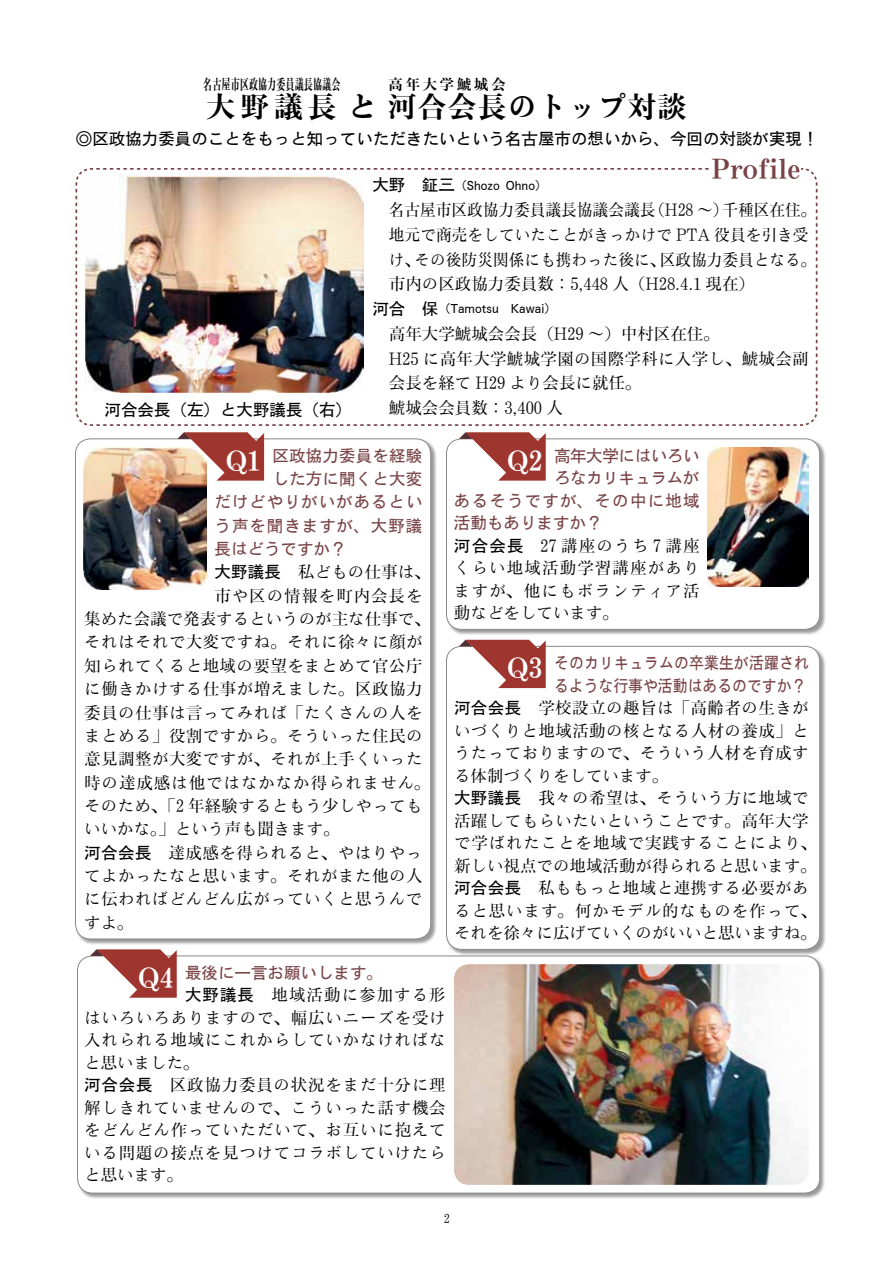
<style>
.page{position:relative;width:893px;height:1263px;background:#fff}
.page>*{position:absolute;margin:0;border:0;box-sizing:border-box;transform-origin:0 0}
.t1{font:30px "Motoya Mincho W5 90 msp RKSJ H";color:#000}
.t2{font:27px "Motoya Mincho W5 90 msp RKSJ H";color:#fff}
.t3{font:27px "Motoya Mincho W5 90 msp RKSJ H";color:#794346}
.t4{font:16.5px/22.5px "Motoya Mincho W3 90 msp RKSJ H";letter-spacing:.025em;color:#000;text-align:justify}
.t5{font:16.5px/22.5px "Motoya Mincho W3 90 msp RKSJ H";letter-spacing:.05em;color:#000}
.t6{font:16.5px/24.8px "Motoya Mincho W3 90 msp RKSJ H";color:#000}
.t7{font:16.5px/24.8px "Motoya Mincho W3 90 msp RKSJ H";color:#000;scale:.95 1}
.t8{font:16.5px "Motoya Gothic W3 90 msp RKSJ H";color:#000}
.t9{font:16.5px "Motoya Gothic W3 90 msp RKSJ H";letter-spacing:.01em;color:#794346}
.t10{font:16.5px/22.5px "Motoya Gothic W3 90 msp RKSJ H";letter-spacing:.01em;color:#794346;scale:.9 1}
.t11{font:16.5px "Motoya Mincho W3 90 msp RKSJ H";letter-spacing:.055em;color:#000}
.t12{font:16.5px "Motoya Gothic W3 90 msp RKSJ H";letter-spacing:-.02em;color:#794346}
.t13{font:16.5px "Motoya Gothic W3 90 msp RKSJ H";letter-spacing:.075em;color:#794346}
.t14{font:16.5px "Motoya Gothic W3 90 msp RKSJ H";letter-spacing:.055em;color:#794346}
.t15{font:16.5px "Motoya Gothic W3 90 msp RKSJ H";letter-spacing:.06em;color:#794346}
.t16{font:15px "Motoya Mincho W5 90 msp RKSJ H";color:#000;scale:.61 1}
.t17{font:15px "Motoya Mincho W5 90 msp RKSJ H";letter-spacing:.145em;color:#000}
.t18{font:12px "Motoya Gothic W3 90 msp RKSJ H";color:#000}
.t19{font:12px "Motoya Mincho W3 90 msp RKSJ H";color:#000}
.s1{font-size:16.5px}
.s2{font-family:"Motoya Gothic W3 90 msp RKSJ H"}
</style>
<div class="page">
<div style="left:77px;top:955px;width:749px;height:244px;background:#000;opacity:.4"></div>
<div style="left:77px;top:956px;width:743px;height:237px;background:#fff;border-radius:15px"></div>
<div style="left:77px;top:956px;width:743px;height:237px;border:1px solid #898989;border-radius:15px"></div>
<div style="left:75px;top:438px;width:362px;height:507px;background:#000;opacity:.4"></div>
<div style="left:75px;top:439px;width:356px;height:500px;background:#fff;border-radius:15px"></div>
<div style="left:446px;top:438px;width:380px;height:198px;background:#000;opacity:.4"></div>
<div style="left:446px;top:439px;width:374px;height:190px;background:#fff;border-radius:15px"></div>
<div style="left:446px;top:439px;width:374px;height:191px;border:1px solid #898989;border-radius:15px"></div>
<div style="left:446px;top:646px;width:380px;height:309px;background:#000;opacity:.4"></div>
<div style="left:446px;top:646px;width:374px;height:303px;background:#fff;border-radius:15px"></div>
<div style="left:446px;top:646px;width:374px;height:303px;border:1px solid #898989;border-radius:15px"></div>
<svg style="left:75px;top:168px;width:743px;height:258px"></svg>
<div style="left:711px;top:155px;width:89px;height:27px;background:#fff"></div>
<img style="left:84px;top:447px;width:122px;height:143px">
<svg style="left:178px;top:432px;width:86px;height:49px;background:#bb7165"></svg>
<svg style="left:459px;top:432px;width:87px;height:49px"></svg>
<svg style="left:459px;top:640px;width:87px;height:48px"></svg>
<img style="left:708px;top:447px;width:101px;height:140px">
<img style="left:454px;top:964px;width:354px;height:221px">
<svg style="left:90px;top:949px;width:87px;height:49px"></svg>
<p class="t17" style="left:388px;top:77px;width:119px">高年大学鯱城会</p>
<p class="t16" style="left:203px;top:77px;width:226px">名古屋市区政協力委員議長協議会</p>
<h1 class="t1" style="left:206px;top:92px;width:483px">大野議長と河合会長のトップ対談</h1>
<p class="t8" style="left:76px;top:130px;width:744px">◎区政協力委員のことをもっと知っていただきたいという名古屋市の想いから、今回の対談が実現！</p>
<h2 class="t3" style="left:711px;top:155px;width:91px">Profile</h2>
<p class="t18" style="left:372px;top:179px;width:176px"><span class="s1">大野　鉦三</span>（Shozo Ohno）</p>
<p class="t7" style="left:389px;top:197px;width:452px">名古屋市区政協力委員議長協議会議長（H28 ～）千種区在住。地元で商売をしていたことがきっかけで PTA 役員を引き受け、その後防災関係にも携わった後に、区政協力委員となる。市内の区政協力委員数：5,448 人（H28.4.1 現在）</p>
<p class="t18" style="left:372px;top:303px;width:185px"><span class="s1">河合　保</span>（Tamotsu　Kawai）</p>
<p class="t6" style="left:389px;top:321px;width:421px">高年大学鯱城会会長（H29 ～）中村区在住。<br>H25 に高年大学鯱城学園の国際学科に入学し、鯱城会副会長を経て H29 より会長に就任。<br>鯱城会会員数：3,400 人</p>
<p class="t8" style="left:105px;top:401px;width:249px">河合会長（左）と大野議長（右）</p>
<p class="t9" style="left:272px;top:447px;width:152px">区政協力委員を経験</p>
<p class="t9" style="left:272px;top:470px;width:152px">した方に聞くと大変</p>
<p class="t14" style="left:214px;top:494px;width:209px">だけどやりがいがあるとい</p>
<p class="t15" style="left:214px;top:517px;width:209px">う声を聞きますが、大野議</p>
<p class="t9" style="left:214px;top:540px;width:133px">長はどうですか？</p>
<p class="t4" style="left:214px;top:561px;width:218px"><span class="s2">大野議長</span>　私どもの仕事は、</p>
<p class="t11" style="left:214px;top:587px;width:209px">市や区の情報を町内会長を</p>
<p class="t6" style="left:84px;top:606px;width:348px">集めた会議で発表するというのが主な仕事で、</p>
<p class="t4" style="left:84px;top:631px;width:340px">それはそれで大変ですね。それに徐々に顔が</p>
<p class="t4" style="left:84px;top:654px;width:340px">知られてくると地域の要望をまとめて官公庁</p>
<p class="t4" style="left:84px;top:678px;width:340px">に働きかけする仕事が増えました。区政協力</p>
<p class="t4" style="left:84px;top:701px;width:340px">委員の仕事は言ってみれば「たくさんの人を</p>
<p class="t4" style="left:84px;top:724px;width:340px">まとめる」役割ですから。そういった住民の</p>
<p class="t4" style="left:84px;top:748px;width:340px">意見調整が大変ですが、それが上手くいった</p>
<p class="t11" style="left:84px;top:774px;width:348px">時の達成感は他ではなかなか得られません。</p>
<p class="t4" style="left:84px;top:794px;width:340px">そのため、「2 年経験するともう少しやっても</p>
<p class="t6" style="left:84px;top:817px;width:257px">いいかな。」という声も聞きます。</p>
<p class="t4" style="left:84px;top:841px;width:340px"><span class="s2">河合会長</span>　達成感を得られると、やはりやっ</p>
<p class="t4" style="left:84px;top:864px;width:340px">てよかったなと思います。それがまた他の人</p>
<p class="t4" style="left:84px;top:888px;width:340px">に伝わればどんどん広がっていくと思うんで</p>
<p class="t4" style="left:84px;top:911px;width:51px">すよ。</p>
<p class="t12" style="left:554px;top:447px;width:147px">高年大学にはいろい</p>
<p class="t12" style="left:554px;top:469px;width:147px">ろなカリキュラムが</p>
<p class="t13" style="left:454px;top:492px;width:247px">あるそうですが、その中に地域</p>
<p class="t9" style="left:454px;top:514px;width:150px">活動もありますか？</p>
<p class="t4" style="left:454px;top:534px;width:247px"><span class="s2">河合会長</span>　27 講座のうち 7 講座くらい地域活動学習講座がありますが、他にもボランティア活動などをしています。</p>
<p class="t10" style="left:554px;top:651px;width:285px">そのカリキュラムの卒業生が活躍されるような行事や活動はあるのですか？</p>
<p class="t4" style="left:454px;top:696px;width:365px;text-align:left"><span class="s2">河合会長</span>　学校設立の趣旨は「高齢者の生きがいづくりと地域活動の核となる人材の養成」とうたっておりますので、そういう人材を育成する体制づくりをしています。<br><span class="s2">大野議長</span>　我々の希望は、そういう方に地域で活躍してもらいたいということです。高年大学で学ばれたことを地域で実践することにより、新しい視点での地域活動が得られると思います。<span class="s2">河合会長</span>　私ももっと地域と連携する必要があると思います。何かモデル的なものを作って、それを徐々に広げていくのがいいと思いますね。</p>
<h2 class="t2" style="left:226px;top:447px;width:36px">Q1</h2>
<h2 class="t2" style="left:507px;top:447px;width:36px">Q2</h2>
<h2 class="t2" style="left:507px;top:654px;width:36px">Q3</h2>
<p class="t9" style="left:185px;top:964px;width:200px">最後に一言お願いします。</p>
<p class="t5" style="left:84px;top:984px;width:363px;text-indent:101px"><span class="s2">大野議長</span>　地域活動に参加する形はいろいろありますので、幅広いニーズを受け入れられる地域にこれからしていかなければなと思いました。<br><span class="s2">河合会長</span>　区政協力委員の状況をまだ十分に理解しきれていませんので、こういった話す機会をどんどん作っていただいて、お互いに抱えている問題の接点を見つけてコラボしていけたらと思います。</p>
<h2 class="t2" style="left:138px;top:964px;width:36px">Q4</h2>
<p class="t19" style="left:444px;top:1213px;width:7px">2</p>
</div>
